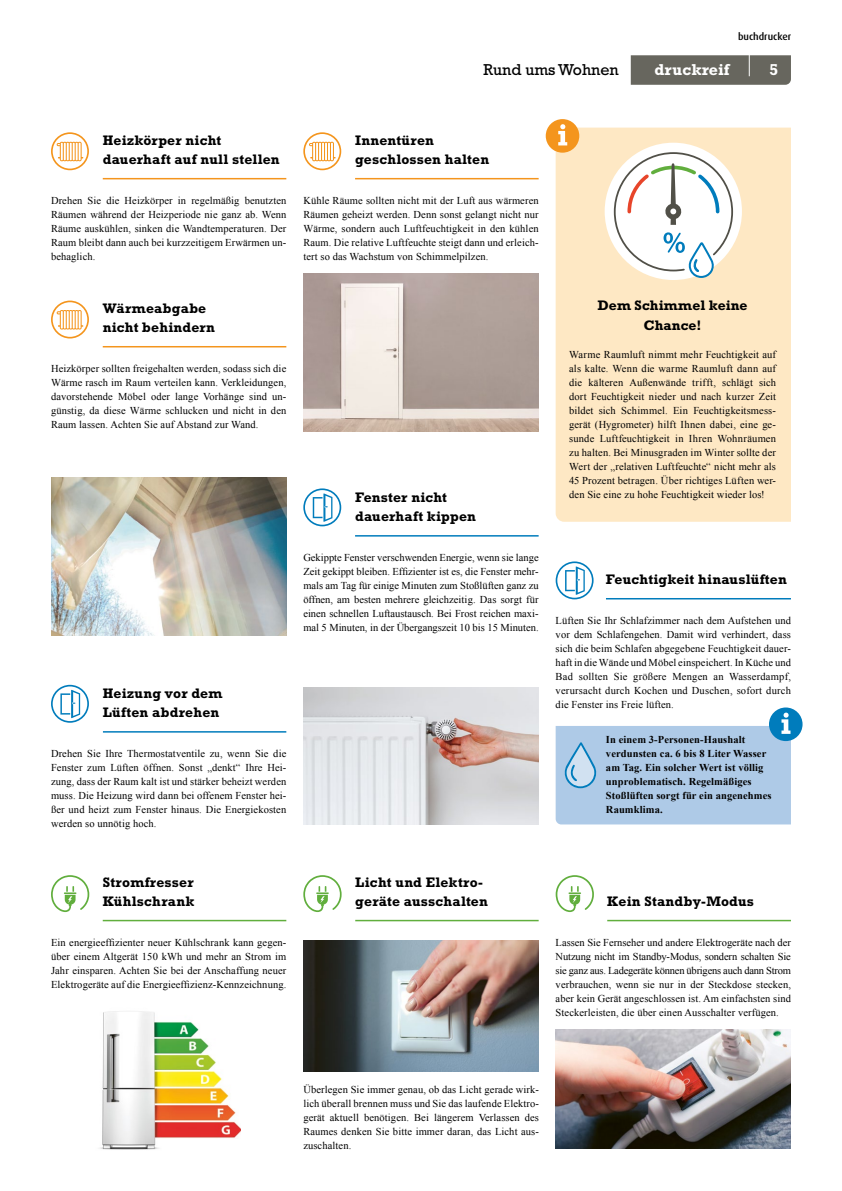
<style>
.page{position:relative;width:842px;height:1191px;background:#fff}
.page>*{position:absolute;margin:0;border:0;box-sizing:border-box;transform-origin:0 0}
.t1{font:16px "Rockwell Std";color:#000}
.t2{font:700 16px "Rockwell Std";color:#fff}
.t3{font:700 14px/19px "Rockwell Std";letter-spacing:.01em;color:#000}
.t4{font:10.5px/14px "Times New Roman";letter-spacing:.01em;color:#000;text-align:justify}
.t5{font:700 10.5px/14px "Times New Roman";letter-spacing:.01em;color:#000}
.t6{font:500 10px "Dax Pro";color:#000}
</style>
<div class="page">
<div style="left:556px;top:128px;width:235px;height:394px;background:#fee8c4"></div>
<img style="left:556px;top:1029px;width:235px;height:119px">
<img style="left:303px;top:274px;width:236px;height:157px">
<img style="left:100px;top:1011px;width:141px;height:139px">
<svg style="left:631px;top:55px;width:160px;height:30px;background:#696861"></svg>
<hr style="left:749px;top:42px;width:1px;height:34px;background:#fff">
<svg style="left:546px;top:119px;width:33px;height:34px"></svg>
<hr style="left:355px;top:919px;width:184px;height:2px;background:#61ae3d">
<hr style="left:607px;top:919px;width:184px;height:2px;background:#61ae3d">
<hr style="left:103px;top:919px;width:183px;height:2px;background:#61ae3d">
<hr style="left:103px;top:346px;width:183px;height:1px;background:#f4951d">
<hr style="left:355px;top:178px;width:184px;height:1px;background:#f4951d">
<img style="left:303px;top:940px;width:236px;height:131px">
<hr style="left:103px;top:178px;width:183px;height:1px;background:#f4951d">
<img style="left:51px;top:478px;width:235px;height:157px">
<img style="left:303px;top:687px;width:236px;height:137px">
<hr style="left:103px;top:731px;width:183px;height:1px;background:#007cbc">
<hr style="left:606px;top:598px;width:185px;height:1px;background:#007cbc">
<hr style="left:355px;top:535px;width:184px;height:1px;background:#007cbc">
<svg style="left:51px;top:875px;width:38px;height:37px"></svg>
<svg style="left:303px;top:875px;width:39px;height:37px"></svg>
<svg style="left:556px;top:875px;width:38px;height:37px"></svg>
<svg style="left:51px;top:685px;width:38px;height:37px"></svg>
<svg style="left:303px;top:488px;width:38px;height:38px"></svg>
<svg style="left:556px;top:561px;width:38px;height:38px"></svg>
<svg style="left:51px;top:132px;width:38px;height:38px"></svg>
<svg style="left:51px;top:300px;width:38px;height:38px"></svg>
<svg style="left:303px;top:132px;width:38px;height:38px"></svg>
<svg style="left:556px;top:707px;width:246px;height:117px"></svg>
<div style="left:605px;top:143px;width:137px;height:137px;background:#fff;border-radius:50%"></div>
<svg style="left:613px;top:151px;width:121px;height:128px"></svg>
<p class="t6" style="left:738px;top:30px;width:55px">buchdrucker</p>
<h1 class="t1" style="left:484px;top:60px;width:137px">Rund ums Wohnen</h1>
<h1 class="t2" style="left:655px;top:60px;width:76px">druckreif</h1>
<h1 class="t2" style="left:769px;top:60px;width:10px">5</h1>
<h2 class="t3" style="left:103px;top:130px;width:178px">Heizkörper nicht dauerhaft auf null stellen</h2>
<p class="t4" style="left:51px;top:193px;width:237px">Drehen Sie die Heizkörper in regelmäßig benutzten Räumen während der Heizperiode nie ganz ab. Wenn Räume auskühlen, sinken die Wandtemperaturen. Der Raum bleibt dann auch bei kurzzeitigem Erwärmen un&shy;behaglich.</p>
<h2 class="t3" style="left:103px;top:298px;width:114px">Wärmeabgabe nicht behindern</h2>
<p class="t4" style="left:51px;top:361px;width:237px">Heizkörper sollten freigehalten werden, sodass sich die Wärme rasch im Raum verteilen kann. Verkleidungen, davorstehende Möbel oder lange Vorhänge sind un&shy;günstig, da diese Wärme schlucken und nicht in den Raum lassen. Achten Sie auf Abstand zur Wand.</p>
<h2 class="t3" style="left:355px;top:130px;width:136px">Innentüren geschlossen halten</h2>
<p class="t4" style="left:303px;top:193px;width:237px">Kühle Räume sollten nicht mit der Luft aus wärmeren Räumen geheizt werden. Denn sonst gelangt nicht nur Wärme, sondern auch Luftfeuchtigkeit in den kühlen Raum. Die relative Luftfeuchte steigt dann und erleich&shy;tert so das Wachstum von Schimmelpilzen.</p>
<h2 class="t3" style="left:355px;top:488px;width:122px">Fenster nicht dauerhaft kippen</h2>
<p class="t4" style="left:303px;top:550px;width:237px">Gekippte Fenster verschwenden Energie, wenn sie lange Zeit gekippt bleiben. Effizienter ist es, die Fenster mehr&shy;mals am Tag für einige Minuten zum Stoßlüften ganz zu öffnen, am besten mehrere gleichzeitig. Das sorgt für einen schnellen Luftaustausch. Bei Frost reichen maxi&shy;mal 5 Minuten, in der Übergangszeit 10 bis 15 Minuten.</p>
<h2 class="t3" style="left:103px;top:683px;width:121px">Heizung vor dem<br>Lüften abdrehen</h2>
<p class="t4" style="left:51px;top:746px;width:237px">Drehen Sie Ihre Thermostatventile zu, wenn Sie die Fenster zum Lüften öffnen. Sonst „denkt“ Ihre Hei&shy;zung, dass der Raum kalt ist und stärker beheizt werden muss. Die Heizung wird dann bei offenem Fenster hei&shy;ßer und heizt zum Fenster hinaus. Die Energiekosten werden so unnötig hoch.</p>
<h2 class="t3" style="left:597px;top:295px;width:152px;line-height:19.8px;text-align:center">Dem Schimmel keine<br>Chance!</h2>
<p class="t4" style="left:569px;top:347px;width:208px">Warme Raumluft nimmt mehr Feuchtigkeit auf als kalte. Wenn die warme Raumluft dann auf die kälteren Außenwände trifft, schlägt sich dort Feuchtigkeit nieder und nach kurzer Zeit bildet sich Schimmel. Ein Feuchtigkeitsmess&shy;gerät (Hygrometer) hilft Ihnen dabei, eine ge&shy;sunde Luftfeuchtigkeit in Ihren Wohnräumen zu halten. Bei Minusgraden im Winter sollte der Wert der „relativen Luftfeuchte“ nicht mehr als 45 Prozent betragen. Über richtiges Lüften wer&shy;den Sie eine zu hohe Feuchtigkeit wieder los!</p>
<h2 class="t3" style="left:606px;top:569px;width:182px">Feuchtigkeit hinauslüften</h2>
<p class="t4" style="left:556px;top:613px;width:237px">Lüften Sie Ihr Schlafzimmer nach dem Aufstehen und vor dem Schlafengehen. Damit wird verhindert, dass sich die beim Schlafen abgegebene Feuchtigkeit dauer&shy;haft in die Wände und Möbel einspeichert. In Küche und Bad sollten Sie größere Mengen an Wasserdampf, verursacht durch Kochen und Duschen, sofort durch die Fenster ins Freie lüften.</p>
<p class="t5" style="left:606px;top:732px;width:167px">In einem 3-Personen-Haushalt verdunsten ca. 6 bis 8 Liter Wasser am Tag. Ein solcher Wert ist völlig unproblematisch. Regelmäßiges<br>Stoßlüften sorgt für ein angenehmes<br>Raumklima.</p>
<h2 class="t3" style="left:103px;top:872px;width:93px">Stromfresser<br>Kühlschrank</h2>
<p class="t4" style="left:51px;top:935px;width:237px">Ein energieeffizienter neuer Kühlschrank kann gegen&shy;über einem Altgerät 150 kWh und mehr an Strom im Jahr einsparen. Achten Sie bei der Anschaffung neuer Elektrogeräte auf die Energieeffizienz-Kennzeichnung.</p>
<h2 class="t3" style="left:355px;top:872px;width:134px">Licht und Elektro&shy;geräte ausschalten</h2>
<h2 class="t3" style="left:607px;top:891px;width:148px">Kein Standby-Modus</h2>
<p class="t4" style="left:556px;top:935px;width:237px">Lassen Sie Fernseher und andere Elektrogeräte nach der Nutzung nicht im Standby-Modus, sondern schalten Sie sie ganz aus. Ladegeräte können übrigens auch dann Strom verbrauchen, wenn sie nur in der Steckdose stecken, aber kein Gerät angeschlossen ist. Am einfachsten sind Steckerleisten, die über einen Ausschalter verfügen.</p>
<p class="t4" style="left:303px;top:1082px;width:237px">Überlegen Sie immer genau, ob das Licht gerade wirk&shy;lich überall brennen muss und Sie das laufende Elektro&shy;gerät aktuell benötigen. Bei längerem Verlassen des Raumes denken Sie bitte immer daran, das Licht aus&shy;zuschalten.</p>
</div>
